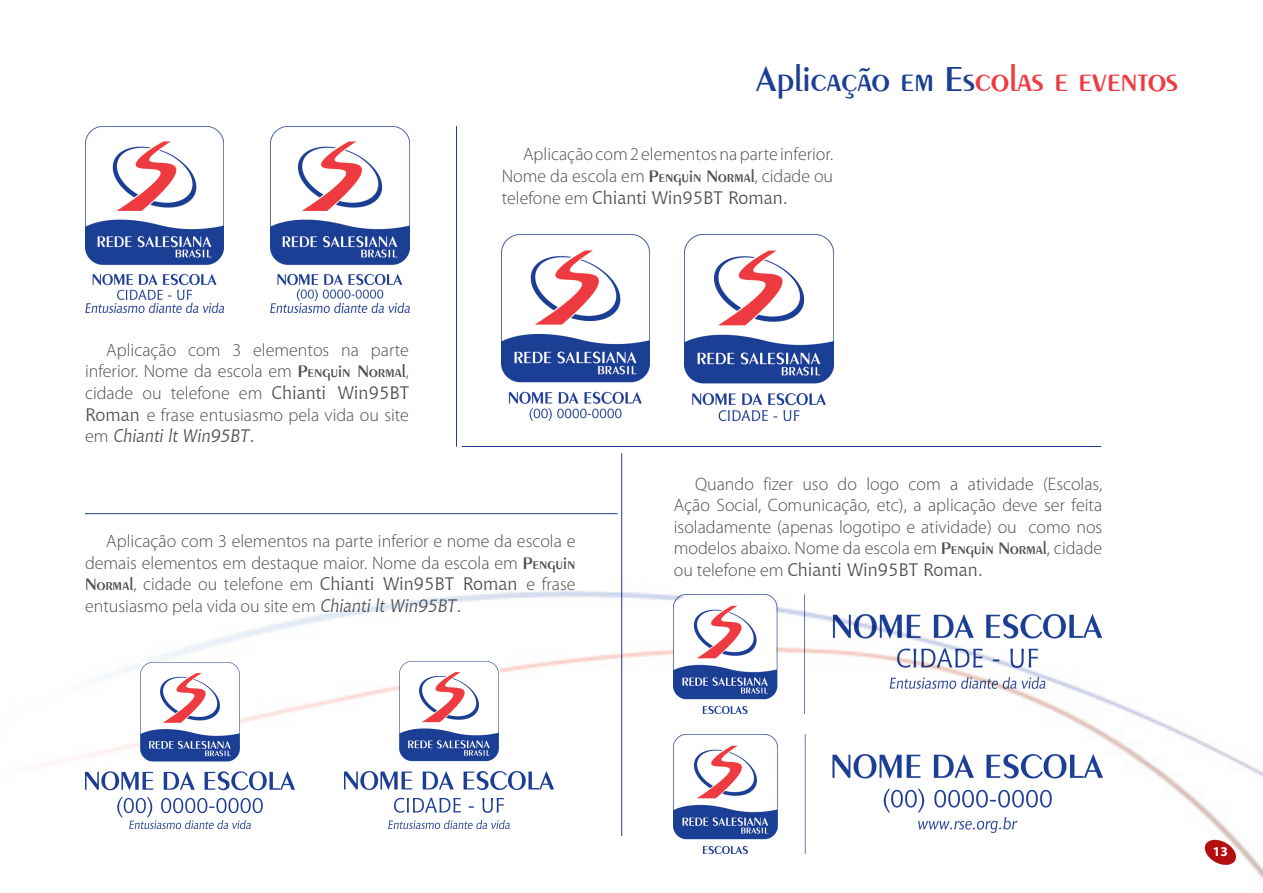
<style>
.page{position:relative;width:1263px;height:893px;background:#fff}
.page>*{position:absolute;margin:0;border:0;box-sizing:border-box;transform-origin:0 0}
.t1{font:37.5px "Penguin Plain";color:#1b3f94}
.texto_corrido{font:300 18px/21.6px "Myriad Pro";color:#4e4f50;text-align:justify}
.t2{font:700 13.5px "Myriad Pro";color:#fff}
.s1{color:#ee3a41}
.s2{font-family:"Penguin Plain";font-weight:400}
.s3{font-family:"Chianti BT";font-weight:400}
.s4{font-family:"Chianti BT";font-weight:400;font-style:italic}
</style>
<div class="page">
<img style="left:53px;top:553px;width:1210px;height:325px">
<img style="left:85px;top:126px;width:138px;height:186px">
<img style="left:271px;top:126px;width:138px;height:186px">
<img style="left:502px;top:235px;width:147px;height:186px">
<img style="left:685px;top:235px;width:148px;height:186px">
<img style="left:674px;top:595px;width:427px;height:118px">
<img style="left:674px;top:734px;width:428px;height:119px">
<img style="left:85px;top:662px;width:209px;height:167px">
<img style="left:344px;top:662px;width:210px;height:167px">
<hr style="left:85px;top:513px;width:532px;height:1px;background:#1b3f94">
<hr style="left:621px;top:453px;width:1px;height:383px;background:#1b3f94">
<hr style="left:462px;top:446px;width:639px;height:1px;background:#1b3f94">
<hr style="left:456px;top:126px;width:1px;height:321px;background:#1b3f94">
<svg style="left:1203px;top:838px;width:35px;height:28px"></svg>
<p class="t1" style="left:756px;top:56px;width:423px">Aplicação em Es<span class="s1">colas e eventos</span></p>
<p class="texto_corrido" style="left:85px;top:339px;width:325px;text-indent:21px">Aplicação com 3 elementos na parte inferior. Nome da escola em <span class="s2">Penguin Normal</span>, cidade ou telefone em <span class="s3">Chianti Win95BT Roman</span> e frase entusiasmo pela vida ou site em <span class="s4">Chianti lt Win95BT</span><span class="s3">.</span></p>
<p class="texto_corrido" style="left:502px;top:144px;width:333px;text-indent:21px">Aplicação com 2 elementos na parte inferior.<br>Nome da escola em <span class="s2">Penguin Normal</span>, cidade ou telefone em <span class="s3">Chianti Win95BT Roman.</span></p>
<p class="texto_corrido" style="left:85px;top:531px;width:492px;text-indent:21px">Aplicação com 3 elementos na parte inferior e nome da escola e demais elementos em destaque maior. Nome da escola em <span class="s2">Penguin Normal</span>, cidade ou telefone em <span class="s3">Chianti Win95BT Roman</span> e frase entusiasmo pela vida ou site em <span class="s4">Chianti lt Win95BT</span><span class="s3">.</span></p>
<p class="texto_corrido" style="left:674px;top:473px;width:430px;text-indent:21px">Quando fizer uso do logo com a atividade (Escolas, Ação Social, Comunicação, etc), a aplicação deve ser feita isoladamente (apenas logotipo e atividade) ou como nos modelos abaixo. Nome da escola em <span class="s2">Penguin Normal</span>, cidade ou telefone em <span class="s3">Chianti Win95BT Roman.</span></p>
<p class="t2" style="left:1213px;top:842px;width:16px">13</p>
</div>
